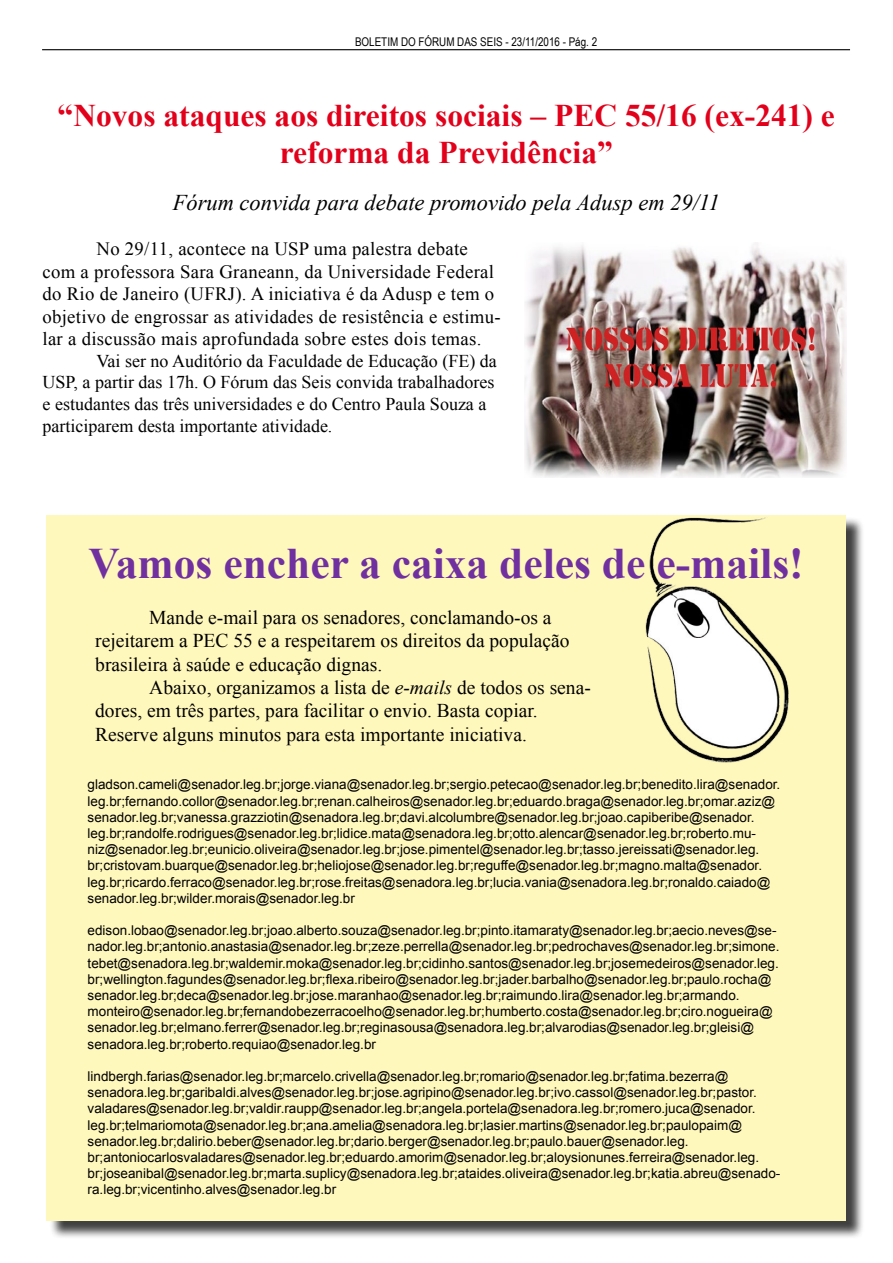
<style>
.page{position:relative;width:893px;height:1263px;background:#fff}
.page>*{position:absolute;margin:0;border:0;box-sizing:border-box;transform-origin:0 0}
.t1{font:700 43.5px "Times New Roman";color:#7030a0}
.t2{font:700 31.5px/37.8px "Times New Roman";color:#e2001a;text-align:center}
.t3{font:italic 22.5px "Times New Roman";color:#000}
.t4{font:19.5px/23.4px "Times New Roman";color:#000}
.t5{font:18.75px/22.5px "Times New Roman";letter-spacing:.015em;color:#000}
.t6{font:18px/21.6px "Times New Roman";color:#000}
.t7{font:13.5px/16.2px "Arial";color:#000}
.t8{font:12px "Arial Narrow";color:#000}
.s1{font-style:italic}
</style>
<div class="page">
<div style="left:49px;top:516px;width:816px;height:723px;background:#000;opacity:.75"></div>
<div style="left:47px;top:514px;width:799px;height:706px;background:#fff8bd"></div>
<img style="left:524px;top:243px;width:323px;height:235px">
<hr style="left:42px;top:49px;width:808px;height:1px;background:#000">
<img style="left:634px;top:514px;width:166px;height:249px">
<p class="t8" style="left:355px;top:33px;width:244px">BOLETIM DO FÓRUM DAS SEIS - 23/11/2016 - Pág. 2</p>
<h2 class="t2" style="left:58px;top:95px;width:779px">“Novos ataques aos direitos sociais – PEC 55/16 (ex-241) e reforma da Previdência”</h2>
<h3 class="t3" style="left:173px;top:187px;width:549px">Fórum convida para debate promovido pela Adusp em 29/11</h3>
<p class="t5" style="left:43px;top:237px;width:460px;text-indent:54px">No 29/11, acontece na USP uma palestra debate com a professora Sara Graneann, da Universidade Federal do Rio de Janeiro (UFRJ). A iniciativa é da Adusp e tem o objetivo de engrossar as atividades de resistência e estimu&shy;lar a discussão mais aprofundada sobre estes dois temas.</p>
<h3 class="t6" style="left:43px;top:349px;width:456px;text-indent:54px">Vai ser no Auditório da Faculdade de Educação (FE) da USP, a partir das 17h. O Fórum das Seis convida trabalhadores e estudantes das três universidades e do Centro Paula Souza a participarem desta importante atividade.</h3>
<h1 class="t1" style="left:88px;top:532px;width:717px">Vamos encher a caixa deles de e-mails!</h1>
<h3 class="t4" style="left:95px;top:605px;width:476px;text-indent:54px">Mande e-mail para os senadores, conclamando-os a rejeitarem a PEC 55 e a respeitarem os direitos da população brasileira à saúde e educação dignas.</h3>
<h3 class="t4" style="left:95px;top:675px;width:497px;text-indent:54px">Abaixo, organizamos a lista de <span class="s1">e-mails</span> de todos os sena&shy;dores, em três partes, para facilitar o envio. Basta copiar.<br>Reserve alguns minutos para esta importante iniciativa.</h3>
<p class="t7" style="left:88px;top:776px;width:694px">gladson.cameli@senador.leg.br;jorge.viana@senador.leg.br;sergio.petecao@senador.leg.br;benedito.lira@senador. leg.br;fernando.collor@senador.leg.br;renan.calheiros@senador.leg.br;eduardo.braga@senador.leg.br;omar.aziz@ senador.leg.br;vanessa.grazziotin@senadora.leg.br;davi.alcolumbre@senador.leg.br;joao.capiberibe@senador. leg.br;randolfe.rodrigues@senador.leg.br;lidice.mata@senadora.leg.br;otto.alencar@senador.leg.br;roberto.mu&shy;niz@senador.leg.br;eunicio.oliveira@senador.leg.br;jose.pimentel@senador.leg.br;tasso.jereissati@senador.leg. br;cristovam.buarque@senador.leg.br;heliojose@senador.leg.br;reguffe@senador.leg.br;magno.malta@senador. leg.br;ricardo.ferraco@senador.leg.br;rose.freitas@senadora.leg.br;lucia.vania@senadora.leg.br;ronaldo.caiado@ senador.leg.br;wilder.morais@senador.leg.br</p>
<p class="t7" style="left:88px;top:922px;width:693px">edison.lobao@senador.leg.br;joao.alberto.souza@senador.leg.br;pinto.itamaraty@senador.leg.br;aecio.neves@se&shy;nador.leg.br;antonio.anastasia@senador.leg.br;zeze.perrella@senador.leg.br;pedrochaves@senador.leg.br;simone. tebet@senadora.leg.br;waldemir.moka@senador.leg.br;cidinho.santos@senador.leg.br;josemedeiros@senador.leg. br;wellington.fagundes@senador.leg.br;flexa.ribeiro@senador.leg.br;jader.barbalho@senador.leg.br;paulo.rocha@ senador.leg.br;deca@senador.leg.br;jose.maranhao@senador.leg.br;raimundo.lira@senador.leg.br;armando. monteiro@senador.leg.br;fernandobezerracoelho@senador.leg.br;humberto.costa@senador.leg.br;ciro.nogueira@ senador.leg.br;elmano.ferrer@senador.leg.br;reginasousa@senadora.leg.br;alvarodias@senador.leg.br;gleisi@ senadora.leg.br;roberto.requiao@senador.leg.br</p>
<p class="t7" style="left:88px;top:1068px;width:694px">lindbergh.farias@senador.leg.br;marcelo.crivella@senador.leg.br;romario@senador.leg.br;fatima.bezerra@ senadora.leg.br;garibaldi.alves@senador.leg.br;jose.agripino@senador.leg.br;ivo.cassol@senador.leg.br;pastor. valadares@senador.leg.br;valdir.raupp@senador.leg.br;angela.portela@senadora.leg.br;romero.juca@senador. leg.br;telmariomota@senador.leg.br;ana.amelia@senadora.leg.br;lasier.martins@senador.leg.br;paulopaim@ senador.leg.br;dalirio.beber@senador.leg.br;dario.berger@senador.leg.br;paulo.bauer@senador.leg. br;antoniocarlosvaladares@senador.leg.br;eduardo.amorim@senador.leg.br;aloysionunes.ferreira@senador.leg. br;joseanibal@senador.leg.br;marta.suplicy@senadora.leg.br;ataides.oliveira@senador.leg.br;katia.abreu@senado&shy;ra.leg.br;vicentinho.alves@senador.leg.br</p>
</div>
